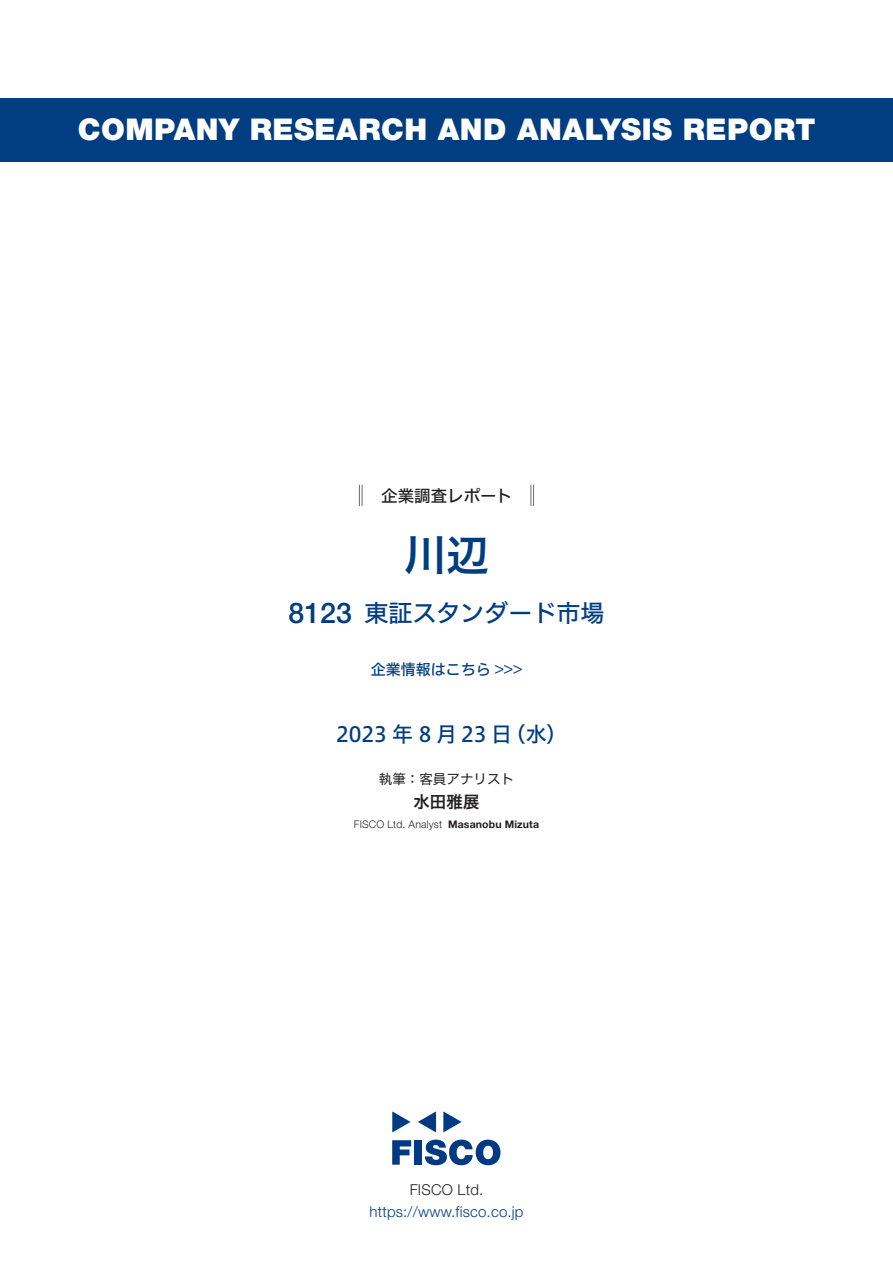
<style>
.page{position:relative;width:893px;height:1263px;background:#fff}
.page>*{position:absolute;margin:0;border:0;box-sizing:border-box;transform-origin:0 0}
.t1{font:42px "Hiragino UD Sans F Std N W6";color:#003d81}
.t2{font:900 30px "Helvetica Neue LT Std";letter-spacing:.015em;color:#fff}
.t3{font:500 28.5px "Helvetica Neue LT Std";color:#003d81}
.t4{font:24px "Hiragino UD Sans F Std N W5";color:#003d81}
.t5{font:21px "Hiragino UD Sans F Std N W5";letter-spacing:.2em;color:#003d81}
.t6{font:16.5px "Hiragino UD Sans F Std N W5";color:#231f20}
.t7{font:16.5px "Hiragino UD Sans F Std N W6";color:#231f20}
.t8{font:300 15px "Helvetica Neue LT Std";letter-spacing:.015em;color:#003d81}
.t9{font:15px "Hiragino UD Sans F Std N W5";color:#003d81}
.t10{font:300 15px "Helvetica Neue LT Std";letter-spacing:.015em;color:#231f20}
.t11{font:13.5px "Hiragino UD Sans F Std N W4";color:#231f20}
.t12{font:300 10.5px "Helvetica Neue LT Std";letter-spacing:.015em;color:#231f20}
.t13{font:700 10.5px "Helvetica Neue LT Std";letter-spacing:.015em;color:#231f20}
</style>
<div class="page">
<svg style="left:392px;top:1140px;width:19px;height:25px"></svg>
<div style="left:414px;top:1140px;width:8px;height:25px;background:#003a83"></div>
<svg style="left:425px;top:1139px;width:75px;height:26px"></svg>
<svg style="left:392px;top:1111px;width:18px;height:21px"></svg>
<svg style="left:443px;top:1111px;width:19px;height:21px"></svg>
<svg style="left:418px;top:1111px;width:18px;height:21px"></svg>
<div style="left:0;top:98px;width:893px;height:64px;background:#003d81"></div>
<svg style="left:359px;top:485px;width:4px;height:21px"></svg>
<svg style="left:531px;top:485px;width:3px;height:21px"></svg>
<p class="t2" style="left:78px;top:112px;width:739px">COMPANY RESEARCH AND ANALYSIS REPORT</p>
<p class="t3" style="left:289px;top:596px;width:65px">8123</p>
<p class="t6" style="left:365px;top:483px;width:149px">　企業調査レポート</p>
<h1 class="t1" style="left:404px;top:523px;width:85px">川辺</h1>
<p class="t4" style="left:364px;top:594px;width:241px">東証スタンダード市場</p>
<p class="t9" style="left:371px;top:658px;width:153px">企業情報はこちら &lt;&lt;&lt;</p>
<p class="t5" style="left:336px;top:718px;width:177px">2023年8月23日</p>
<p class="t5" style="left:505px;top:718px;width:64px">（水(</p>
<p class="t11" style="left:379px;top:768px;width:137px">執筆：客員アナリスト</p>
<p class="t7" style="left:413px;top:789px;width:67px">水田雅展</p>
<p class="t13" style="left:448px;top:818px;width:92px">Masanobu Mizuta</p>
<p class="t12" style="left:354px;top:818px;width:90px">FISCO Ltd. Analyst</p>
<p class="t10" style="left:410px;top:1180px;width:75px">FISCO Ltd.</p>
<p class="t8" style="left:369px;top:1202px;width:156px">https://www.fisco.co j p.</p>
</div>
